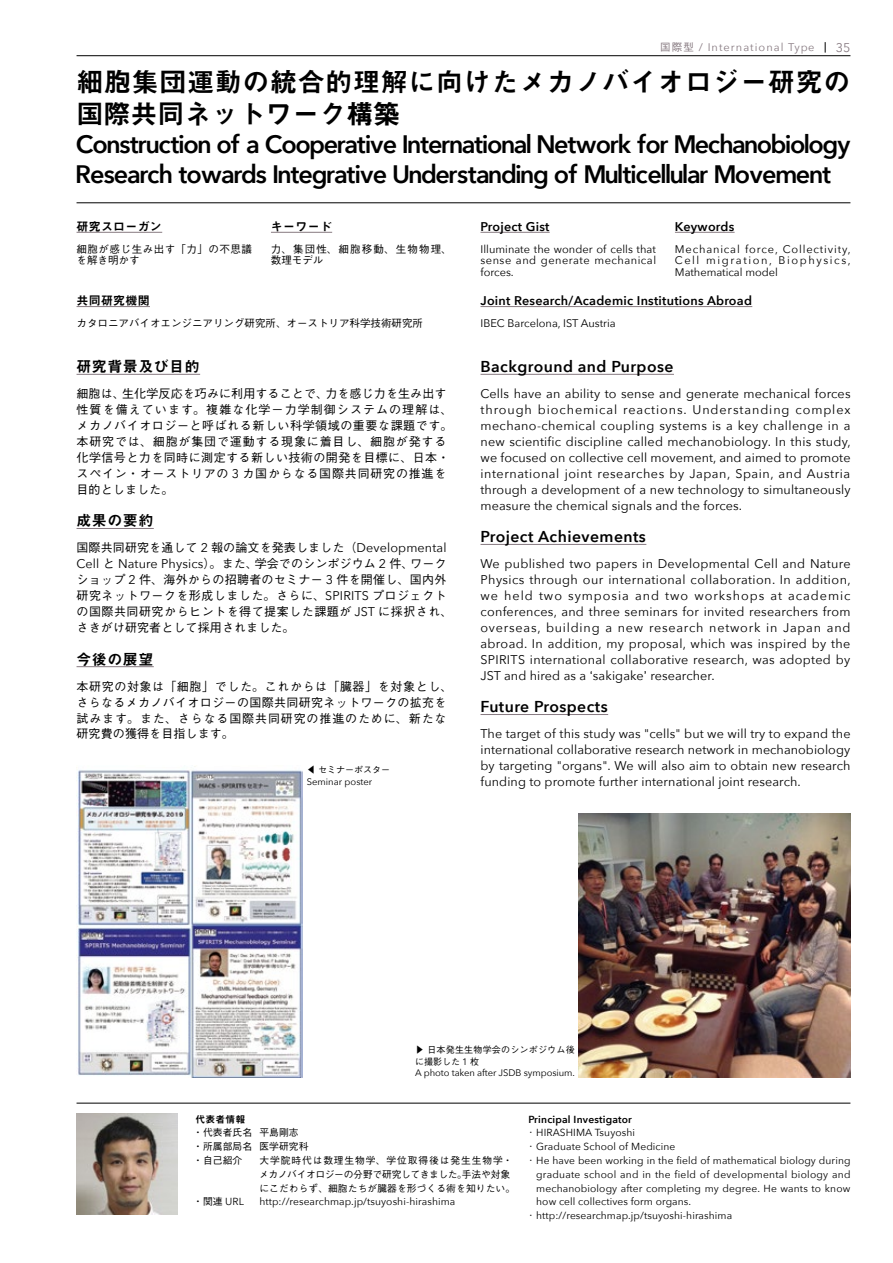
<style>
.page{position:relative;width:893px;height:1263px;background:#fff}
.page>*{position:absolute;margin:0;border:0;box-sizing:border-box;transform-origin:0 0}
.t1{font:27px/32px "Midashi Go Pr 5 MB31";letter-spacing:.025em;color:#000}
.t2{font:600 25.2px/29.7px "Avenir Next";letter-spacing:-.05em;color:#000}
.t3{font:600 15.75px "Avenir Next";letter-spacing:.03em;color:#000}
.t4{font:15px "Midashi Go Pr 5 MB31";letter-spacing:.03em;color:#000}
.t5{font:12.6px/15.9px "Avenir Next";letter-spacing:.01em;color:#000;text-align:justify}
.t6{font:600 12.6px "Avenir Next";letter-spacing:.02em;color:#000}
.t7{font:12.6px "Avenir Next";color:#877a81}
.t8{font:500 12px/15.9px "Gothic BBB Pr 5";letter-spacing:.04em;color:#000}
.t9{font:12px "Midashi Go Pr 5 MB31";letter-spacing:.02em;color:#000}
.t10{font:10.95px/11.7px "Avenir Next";letter-spacing:.005em;color:#000;text-align:justify}
.t11{font:10.95px "Avenir Next";letter-spacing:.095em;color:#877a81}
.t12{font:500 10.5px "Gothic BBB Pr 5";color:#000}
.t13{font:500 10.5px/11.7px "Gothic BBB Pr 5";letter-spacing:.05em;color:#000}
.t14{font:500 10.5px/11.7px "Gothic BBB Pr 5";letter-spacing:.11em;color:#000}
.t15{font:10.2px "Avenir Next";letter-spacing:.01em;color:#000}
.t16{font:600 10.2px "Avenir Next";letter-spacing:.02em;color:#000}
.t17{font:500 9.75px/13.8px "Gothic BBB Pr 5";letter-spacing:.01em;color:#000}
.t18{font:9.75px "Midashi Go Pr 5 MB31";letter-spacing:.02em;color:#000}
.t19{font:9.45px "Avenir Next";letter-spacing:-.005em;color:#000}
.t20{font:500 9px/11.7px "Gothic BBB Pr 5";letter-spacing:.025em;color:#000}
.t21{font:500 9px "Gothic BBB Pr 5";color:#000}
.s1{font-family:"Gothic BBB Pr 5";font-weight:500;font-size:10.5px}
.s2{font-family:"Avenir Next";font-weight:400;font-size:12.6px}
.s3{font-family:"Gothic BBB Pr 5";font-weight:500;font-size:12px}
.s4{font-family:"Avenir Next";font-weight:400;font-size:9.45px}
.s5{font-family:"Avenir Next";font-weight:400;font-size:10.2px}
.s6{font-family:"Gothic BBB Pr 5";font-weight:500;font-size:9.75px}
</style>
<div class="page">
<hr style="left:77px;top:1103px;width:773px;height:1px;background:#000">
<img style="left:77px;top:1114px;width:101px;height:101px">
<hr style="left:77px;top:203px;width:773px;height:1px;background:#000">
<hr style="left:77px;top:232px;width:85px;height:1px;background:#877a81">
<hr style="left:480px;top:232px;width:70px;height:1px;background:#877a81">
<hr style="left:271px;top:232px;width:61px;height:1px;background:#877a81">
<hr style="left:675px;top:232px;width:60px;height:1px;background:#877a81">
<hr style="left:77px;top:374px;width:123px;height:1px;background:#877a81">
<hr style="left:77px;top:528px;width:77px;height:1px;background:#877a81">
<hr style="left:77px;top:666px;width:77px;height:1px;background:#877a81">
<hr style="left:480px;top:374px;width:194px;height:1px;background:#877a81">
<hr style="left:480px;top:544px;width:166px;height:1px;background:#877a81">
<hr style="left:480px;top:714px;width:128px;height:1px;background:#877a81">
<hr style="left:77px;top:306px;width:73px;height:1px;background:#877a81">
<hr style="left:480px;top:306px;width:272px;height:1px;background:#877a81">
<img style="left:579px;top:813px;width:271px;height:264px">
<img style="left:77px;top:766px;width:226px;height:312px">
<hr style="left:77px;top:55px;width:773px;height:1px;background:#000">
<p class="t11" style="left:660px;top:38px;width:156px"><span class="s1">国際型</span> / International Type</p>
<p class="t7" style="left:836px;top:37px;width:16px">35</p>
<h1 class="t1" style="left:77px;top:64px;width:775px">細胞集団運動の統合的理解に向けたメカノバイオロジー研究の国際共同ネットワーク構築</h1>
<h2 class="t2" style="left:75px;top:129px;width:777px">Construction of a Cooperative International Network for Mechanobiology<br>Research towards Integrative Understanding of Multicellular Movement</h2>
<p class="t9" style="left:77px;top:216px;width:87px">研究スローガン</p>
<p class="t13" style="left:77px;top:242px;width:177px">細胞が感じ生み出す「力」の不思議を解き明かす</p>
<p class="t9" style="left:271px;top:216px;width:62px">キーワード</p>
<p class="t14" style="left:271px;top:242px;width:182px">力、集団性、細胞移動、生物物理、数理モデル</p>
<p class="t6" style="left:675px;top:215px;width:61px">Keywords</p>
<p class="t10" style="left:675px;top:242px;width:177px">Mechanical force, Collectivity, Cell migration, Biophysics, Mathematical model</p>
<p class="t6" style="left:480px;top:215px;width:70px">Project Gist</p>
<p class="t10" style="left:480px;top:242px;width:177px">Illuminate the wonder of cells that sense and generate mechanical forces.</p>
<p class="t9" style="left:77px;top:291px;width:75px">共同研究機関</p>
<p class="t12" style="left:77px;top:314px;width:348px">カタロニアバイオエンジニアリング研究所、オーストリア科学技術研究所</p>
<p class="t4" style="left:77px;top:354px;width:125px">研究背景及び目的</p>
<p class="t8" style="left:77px;top:385px;width:378px">細胞は、生化学反応を巧みに利用することで、力を感じ力を生み出す性質を備えています。複雑な化学－力学制御システムの理解は、メカノバイオロジーと呼ばれる新しい科学領域の重要な課題です。本研究では、細胞が集団で運動する現象に着目し、細胞が発する化学信号と力を同時に測定する新しい技術の開発を目標に、日本・スペイン・オーストリアの <span class="s2">3</span> カ国からなる国際共同研究の推進を目的としました。</p>
<p class="t4" style="left:77px;top:509px;width:78px">成果の要約</p>
<p class="t8" style="left:77px;top:539px;width:377px">国際共同研究を通して <span class="s2">2</span> 報の論文を発表しました（<span class="s2">Developmental Cell</span> と <span class="s2">Nature Physics</span>）。また、学会でのシンポジウム <span class="s2">2</span> 件、ワークショップ <span class="s2">2</span> 件、海外からの招聘者のセミナー <span class="s2">3</span> 件を開催し、国内外研究ネットワークを形成しました。さらに、<span class="s2">SPIRITS</span> プロジェクトの国際共同研究からヒントを得て提案した課題が <span class="s2">JST</span> に採択され、さきがけ研究者として採用されました。</p>
<p class="t4" style="left:77px;top:647px;width:78px">今後の展望</p>
<p class="t8" style="left:77px;top:677px;width:377px">本研究の対象は「細胞」でした。これからは「臓器」を対象とし、さらなるメカノバイオロジーの国際共同研究ネットワークの拡充を試みます。また、さらなる国際共同研究の推進のために、新たな研究費の獲得を目指します。</p>
<p class="t21" style="left:307px;top:763px;width:85px">◀ セミナーポスター</p>
<p class="t19" style="left:307px;top:774px;width:67px">Seminar poster</p>
<p class="t6" style="left:480px;top:290px;width:273px">Joint Research/Academic Institutions Abroad</p>
<p class="t10" style="left:480px;top:317px;width:137px">IBEC Barcelona, IST Austria</p>
<p class="t3" style="left:480px;top:353px;width:195px">Background and Purpose</p>
<p class="t5" style="left:480px;top:385px;width:372px">Cells have an ability to sense and generate mechanical forces through biochemical reactions. Understanding complex mechano-chemical coupling systems is a key challenge in a new scientific discipline called mechanobiology. In this study, we focused on collective cell movement, and aimed to promote international joint researches by Japan, Spain, and Austria through a development of a new technology to simultaneously measure the chemical signals and the forces.</p>
<p class="t3" style="left:480px;top:523px;width:167px">Project Achievements</p>
<p class="t5" style="left:480px;top:555px;width:372px">We published two papers in Developmental Cell and Nature Physics through our international collaboration. In addition, we held two symposia and two workshops at academic conferences, and three seminars for invited researchers from overseas, building a new research network in Japan and abroad. In addition, my proposal, which was inspired by the SPIRITS international collaborative research, was adopted by JST and hired as a <span class="s3">ʻ</span>sakigake<span class="s3">ʼ</span> researcher.</p>
<p class="t3" style="left:480px;top:693px;width:129px">Future Prospects</p>
<p class="t5" style="left:480px;top:726px;width:372px">The target of this study was "cells" but we will try to expand the international collaborative research network in mechanobiology by targeting "organs". We will also aim to obtain new research funding to promote further international joint research.</p>
<p class="t20" style="left:415px;top:1043px;width:161px">▶ 日本発生生物学会のシンポジウム後に撮影した <span class="s4">1</span> 枚</p>
<p class="t19" style="left:415px;top:1065px;width:161px">A photo taken after JSDB symposium.</p>
<p class="t18" style="left:196px;top:1111px;width:51px">代表者情報</p>
<p class="t17" style="left:193px;top:1125px;width:117px">・代表者氏名 平島剛志・所属部局名 医学研究科・自己紹介</p>
<p class="t17" style="left:259px;top:1152px;width:258px">大学院時代は数理生物学、学位取得後は発生生物学・メカノバイオロジーの分野で研究してきました。手法や対象にこだわらず、細胞たちが臓器を形づくる術を知りたい。</p>
<p class="t17" style="left:193px;top:1194px;width:52px">・関連 <span class="s5">URL</span></p>
<p class="t15" style="left:259px;top:1193px;width:197px">http://researchmap.jp/tsuyoshi-hirashima</p>
<p class="t16" style="left:528px;top:1110px;width:105px">Principal Investigator</p>
<p class="t15" style="left:528px;top:1124px;width:108px"><span class="s6">･</span> HIRASHIMA Tsuyoshi</p>
<p class="t15" style="left:528px;top:1138px;width:149px"><span class="s6">･</span> Graduate School of Medicine</p>
<p class="t15" style="left:528px;top:1152px;width:324px"><span class="s6">･</span> He have been working in the field of mathematical biology during</p>
<p class="t15" style="left:536px;top:1166px;width:316px">graduate school and in the field of developmental biology and</p>
<p class="t15" style="left:536px;top:1179px;width:316px">mechanobiology after completing my degree. He wants to know</p>
<p class="t15" style="left:536px;top:1193px;width:156px">how cell collectives form organs.</p>
<p class="t15" style="left:528px;top:1207px;width:205px"><span class="s6">･</span> http://researchmap.jp/tsuyoshi-hirashima</p>
</div>
